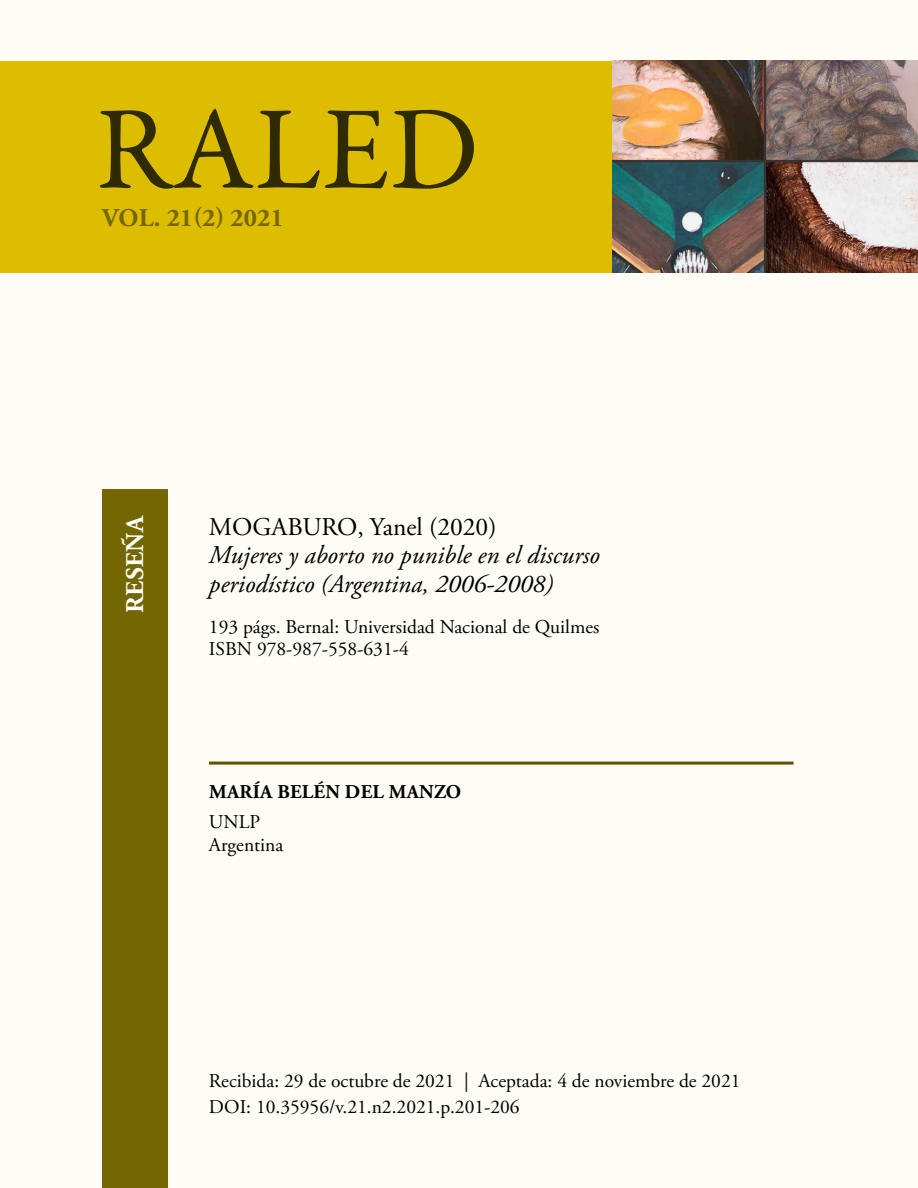
<style>
.page{position:relative;width:918px;height:1188px;background:#fefcf5}
.page>*{position:absolute;margin:0;border:0;box-sizing:border-box;transform-origin:0 0}
.t1{font:118.95px "Garamond Premr Pro";letter-spacing:.01em;color:#302a00}
.t2{font:italic 25.5px/28.5px "Adobe Garamond Pro";color:#000}
.t3{font:25.5px "Adobe Garamond Pro";color:#000}
.t4{font:700 25.5px "Adobe Garamond Pro";color:#746600}
.t5{font:700 25.5px "Adobe Garamond Pro";letter-spacing:.015em;color:#fff}
.t6{font:19.5px/22.5px "Adobe Garamond Pro";color:#000}
.t7{font:700 19.5px "Adobe Garamond Pro";letter-spacing:.015em;color:#000}
</style>
<div class="page">
<div style="left:0;top:61px;width:612px;height:212px;background:#dec000"></div>
<div style="left:102px;top:490px;width:66px;height:698px;background:#746600"></div>
<img style="left:612px;top:61px;width:306px;height:212px">
<hr style="left:209px;top:762px;width:585px;height:3px;background:#645700">
<h1 class="t1" style="left:96px;top:78px;width:386px">RALED</h1>
<h2 class="t4" style="left:102px;top:203px;width:183px">VOL. 21(2) 2021</h2>
<h2 class="t5" style="left:120px;top:613px;width:100px;rotate:-90deg">RESEÑA</h2>
<h2 class="t3" style="left:209px;top:511px;width:289px">MOGABURO, Yanel (2020)</h2>
<h2 class="t2" style="left:209px;top:542px;width:392px">Mujeres y aborto no punible en el discurso periodístico (Argentina, 2006-2008)</h2>
<p class="t6" style="left:209px;top:616px;width:392px">193 págs. Bernal: Universidad Nacional de Quilmes<br>ISBN 978-987-558-631-4</p>
<p class="t7" style="left:209px;top:780px;width:254px">MARÍA BELÉN DEL MANZO</p>
<p class="t6" style="left:209px;top:812px;width:76px">UNLP<br>Argentina</p>
<p class="t6" style="left:209px;top:1070px;width:533px">Recibida: 29 de octubre de 2021 | Aceptada: 4 de noviembre de 2021</p>
<p class="t6" style="left:209px;top:1096px;width:312px">DOI: 10.35956/v.21.n2.2021.p.201-206</p>
</div>
